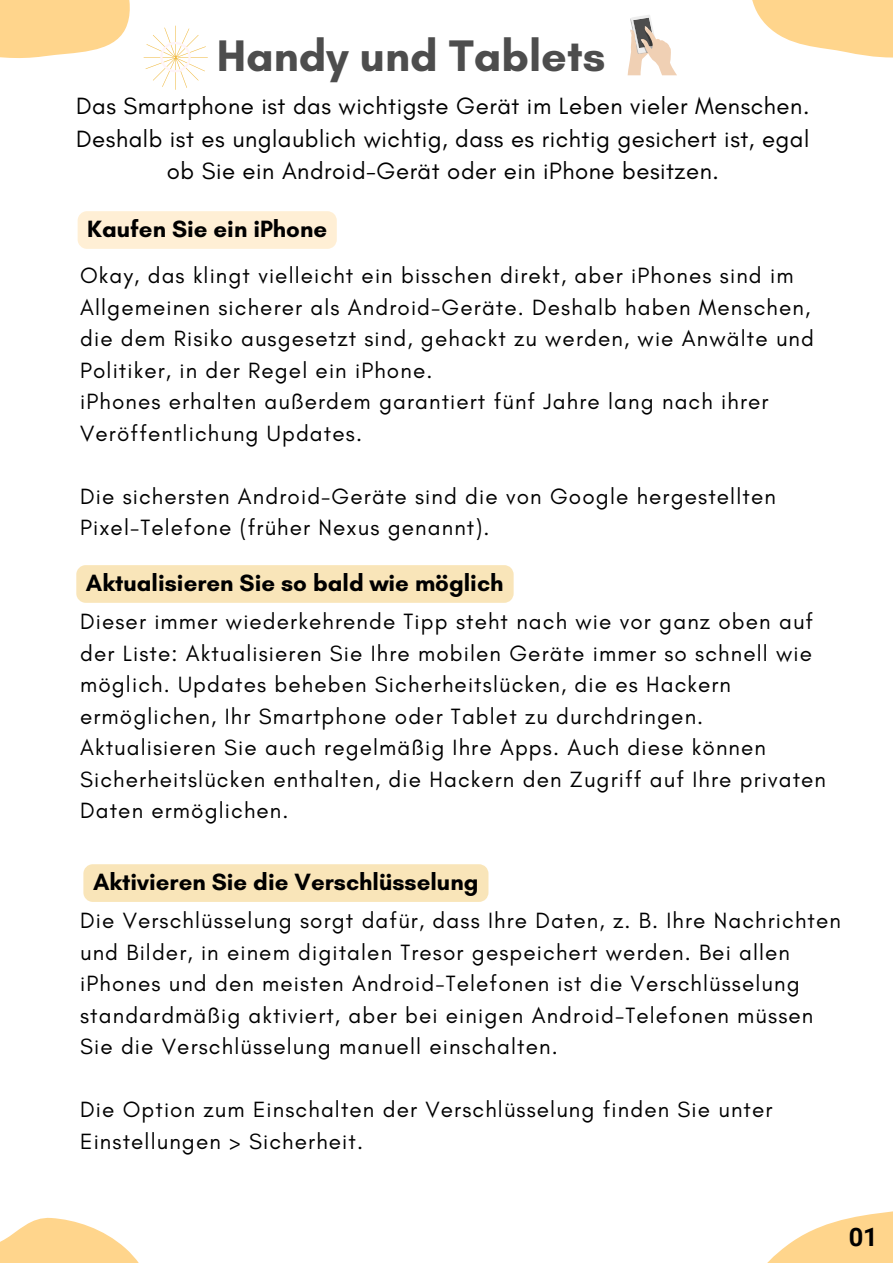
<style>
.page{position:relative;width:893px;height:1264px;background:#fff}
.page>*{position:absolute;margin:0;border:0;box-sizing:border-box;transform-origin:0 0}
.t1{font:700 45px "Glacial Indifference";color:#4d4d4d}
.t2{font:700 25.5px "Roboto";color:#000}
.t3{font:24px/32.5px "Glacial Indifference";letter-spacing:.02em;color:#000;text-align:center}
.t4{font:700 24px "Glacial Indifference";color:#000}
.t5{font:22.5px/31.5px "Glacial Indifference";letter-spacing:.05em;color:#000}
</style>
<div class="page">
<svg style="left:768px;top:1211px;width:124px;height:51px"></svg>
<div style="left:78px;top:211px;width:259px;height:38px;background:#ffefd5"></div>
<div style="left:76px;top:565px;width:437px;height:38px;background:#f9e5b9"></div>
<div style="left:83px;top:864px;width:405px;height:37px;background:#f9e5b9"></div>
<svg style="left:0;top:0;width:208px;height:90px"></svg>
<svg style="left:627px;top:0;width:265px;height:76px"></svg>
<svg style="left:0;top:1217px;width:138px;height:45px"></svg>
<h1 class="t1" style="left:217px;top:29px;width:390px">Handy und Tablets</h1>
<p class="t3" style="left:76px;top:89px;width:734px">Das Smartphone ist das wichtigste Gerät im Leben vieler Menschen.<br>Deshalb ist es unglaublich wichtig, dass es richtig gesichert ist, egal ob Sie ein Android-Gerät oder ein iPhone besitzen.</p>
<p class="t4" style="left:87px;top:214px;width:241px">Kaufen Sie ein iPhone</p>
<p class="t5" style="left:80px;top:260px;width:735px">Okay, das klingt vielleicht ein bisschen direkt, aber iPhones sind im Allgemeinen sicherer als Android-Geräte. Deshalb haben Menschen, die dem Risiko ausgesetzt sind, gehackt zu werden, wie Anwälte und Politiker, in der Regel ein iPhone.<br>iPhones erhalten außerdem garantiert fünf Jahre lang nach ihrer Veröffentlichung Updates.</p>
<p class="t5" style="left:80px;top:480px;width:697px">Die sichersten Android-Geräte sind die von Google hergestellten<br>Pixel-Telefone (früher Nexus genannt).</p>
<p class="t4" style="left:86px;top:568px;width:419px">Aktualisieren Sie so bald wie möglich</p>
<p class="t5" style="left:80px;top:605px;width:747px">Dieser immer wiederkehrende Tipp steht nach wie vor ganz oben auf der Liste: Aktualisieren Sie Ihre mobilen Geräte immer so schnell wie möglich. Updates beheben Sicherheitslücken, die es Hackern ermöglichen, Ihr Smartphone oder Tablet zu durchdringen.<br>Aktualisieren Sie auch regelmäßig Ihre Apps. Auch diese können Sicherheitslücken enthalten, die Hackern den Zugriff auf Ihre privaten Daten ermöglichen.</p>
<p class="t4" style="left:93px;top:867px;width:387px">Aktivieren Sie die Verschlüsselung</p>
<p class="t5" style="left:80px;top:904px;width:762px">Die Verschlüsselung sorgt dafür, dass Ihre Daten, z. B. Ihre Nachrichten und Bilder, in einem digitalen Tresor gespeichert werden. Bei allen iPhones und den meisten Android-Telefonen ist die Verschlüsselung standardmäßig aktiviert, aber bei einigen Android-Telefonen müssen Sie die Verschlüsselung manuell einschalten.</p>
<p class="t5" style="left:80px;top:1093px;width:693px">Die Option zum Einschalten der Verschlüsselung finden Sie unter<br>Einstellungen &gt; Sicherheit.</p>
<p class="t2" style="left:848px;top:1221px;width:31px">01</p>
</div>
